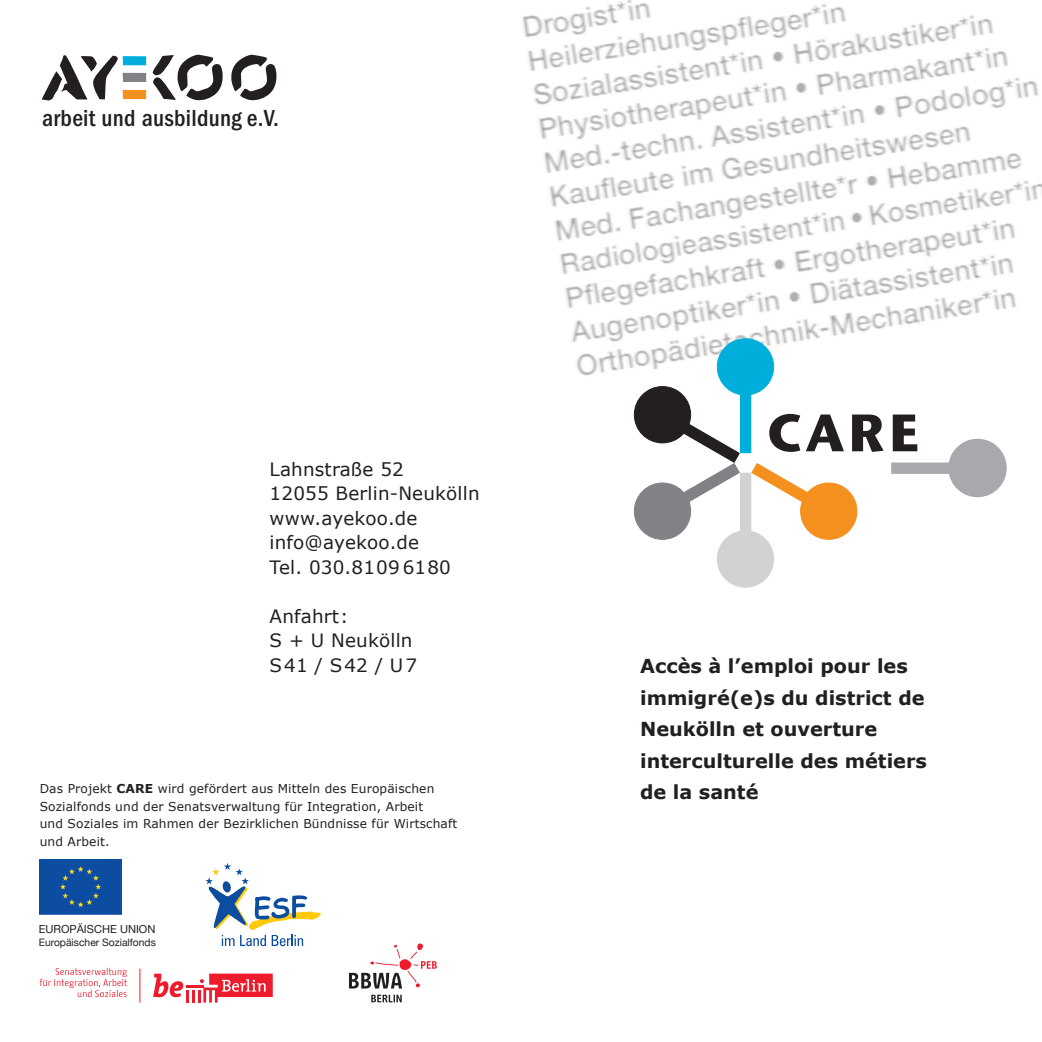
<style>
.page{position:relative;width:1042px;height:1042px;background:#fff}
.page>*{position:absolute;margin:0;border:0;box-sizing:border-box;transform-origin:0 0}
.t1{font:700 64.23px "Dirty T26";color:#00aedc;scale:1.4 1}
.t2{font:700 64.23px "Dirty T26";color:#f4901d;scale:1.4 1}
.t3{font:700 52.5px "Stone Sans ITC";color:#231f20}
.t4{font:500 condensed 24.15px "Franklin Gothic";letter-spacing:.01em;color:#231f20}
.t5{font:700 19.25px/31.5px "Verdana";color:#231f20}
.t6{font:18.38px/24.5px "Verdana";letter-spacing:.01em;color:#231f20}
.t7{font:12.25px/17.5px "Verdana";letter-spacing:.01em;color:#231f20}
.t8{font:11.03px "Helvetica Neue";color:#231f20}
.t9{font:10.33px "Helvetica Neue";color:#231f20}
.s1{color:#808285}
.s2{font-weight:700}
</style>
<div class="page">
<svg style="left:153px;top:55px;width:70px;height:46px"></svg>
<svg style="left:231px;top:55px;width:46px;height:46px"></svg>
<svg style="left:42px;top:55px;width:76px;height:45px"></svg>
<img style="left:522px;top:0;width:520px;height:376px">
<svg style="left:949px;top:438px;width:58px;height:60px"></svg>
<div style="left:891px;top:462px;width:68px;height:12px;background:#a8a9ad;border:1px solid #a8a9ad"></div>
<svg style="left:712px;top:333px;width:65px;height:67px"></svg>
<div style="left:740px;top:385px;width:11px;height:68px;background:#00aedc"></div>
<div style="left:634px;top:386px;width:56px;height:57px;background:#231f20;border-radius:50%"></div>
<div style="left:634px;top:386px;width:57px;height:57px;border:1px solid #231f20;border-radius:50%"></div>
<div style="left:800px;top:483px;width:57px;height:56px;background:#f4901d;border-radius:50%"></div>
<div style="left:800px;top:482px;width:57px;height:58px;border:1px solid #f4901d;border-radius:50%"></div>
<svg style="left:750px;top:463px;width:66px;height:44px"></svg>
<svg style="left:716px;top:526px;width:58px;height:62px"></svg>
<div style="left:740px;top:473px;width:11px;height:67px;background:#d1d2d4"></div>
<div style="left:634px;top:483px;width:56px;height:56px;background:#808285;border-radius:50%"></div>
<div style="left:634px;top:482px;width:57px;height:58px;border:1px solid #808285;border-radius:50%"></div>
<svg style="left:674px;top:418px;width:67px;height:89px"></svg>
<svg style="left:205px;top:863px;width:116px;height:83px"></svg>
<svg style="left:371px;top:994px;width:31px;height:8px"></svg>
<svg style="left:349px;top:943px;width:88px;height:45px"></svg>
<svg style="left:153px;top:973px;width:120px;height:29px"></svg>
<hr style="left:140px;top:968px;width:1px;height:34px;background:#ee1b2d">
<svg style="left:40px;top:967px;width:87px;height:30px"></svg>
<div style="left:40px;top:859px;width:82px;height:55px;background:#0d4da1"></div>
<h1 class="t1" style="left:122px;top:23px;width:20px">-<span class="s1">-</span></h1>
<h3 class="t4" style="left:42px;top:105px;width:238px">arbeit und ausbildung e.V.</h3>
<h1 class="t2" style="left:122px;top:56px;width:20px">-</h1>
<h3 class="t6" style="left:270px;top:456px;width:212px">Lahnstraße 52<br>12055 Berlin-Neukölln www.ayekoo.de info@ayekoo.de<br>Tel. 030.8109 6180</h3>
<h3 class="t6" style="left:270px;top:603px;width:149px">Anfahrt:<br>S + U Neukölln<br>S41 / S42 / U7</h3>
<p class="t7" style="left:40px;top:780px;width:419px">Das Projekt <span class="s2">CARE</span> wird gefördert aus Mitteln des Europäischen Sozialfonds und der Senatsverwaltung für Integration, Arbeit<br>und Soziales im Rahmen der Bezirklichen Bündnisse für Wirtschaft und Arbeit.</p>
<p class="t8" style="left:39px;top:921px;width:118px">EUROPÄISCHE UNION</p>
<p class="t9" style="left:39px;top:935px;width:119px">Europäischer Sozialfonds</p>
<h2 class="t3" style="left:766px;top:386px;width:154px">CARE</h2>
<h3 class="t5" style="left:640px;top:650px;width:288px">Accès à l’emploi pour les immigré(e)s du district de<br>Neukölln et ouverture interculturelle des métiers de la santé</h3>
</div>
